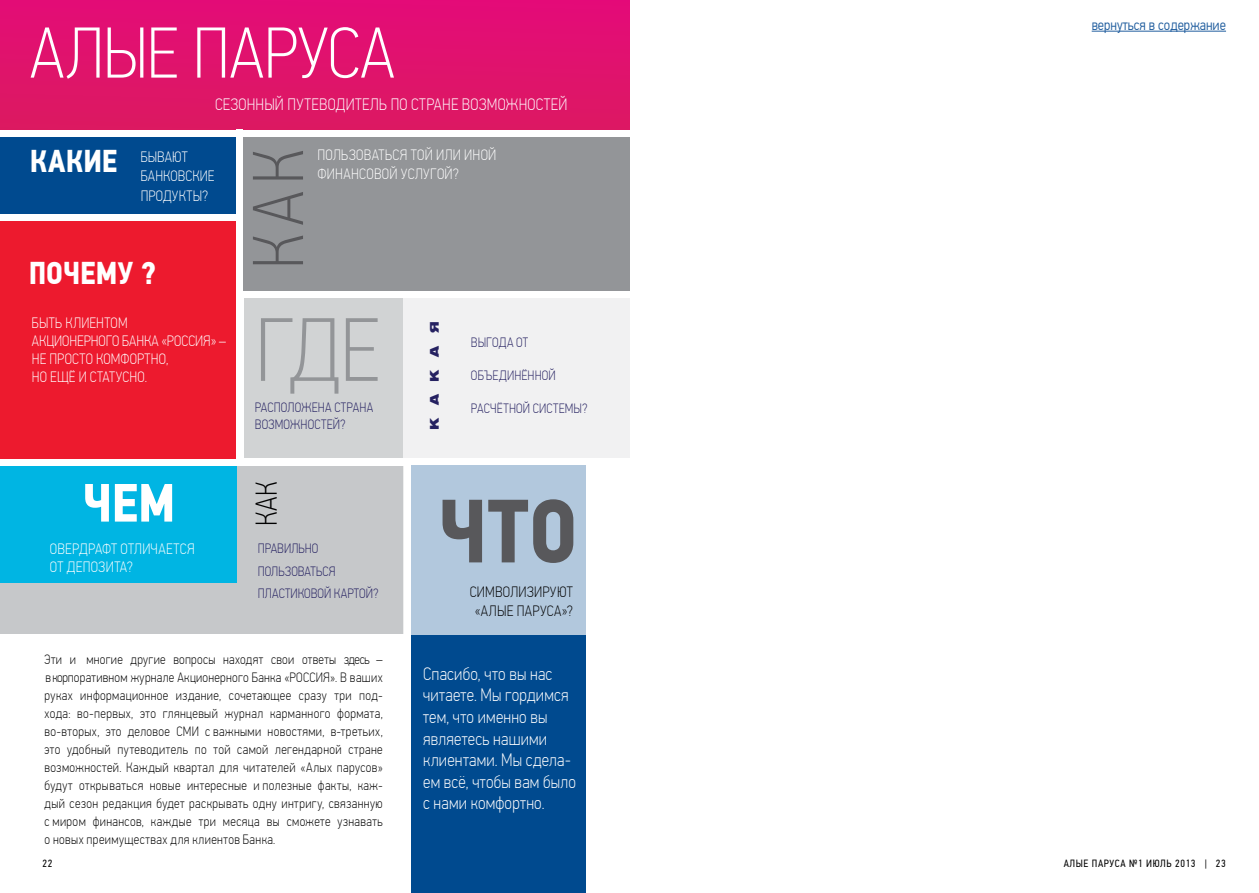
<style>
.page{position:relative;width:1259px;height:893px;background:#fff}
.page>*{position:absolute;margin:0;border:0;box-sizing:border-box;transform-origin:0 0}
.t1{font:100 90px "PF Din Text Cond Pro";color:#939598}
.t2{font:700 90px "PF Din Text Cond Pro";color:#58585b}
.t3{font:100 72px "PF Din Text Cond Pro";letter-spacing:-.005em;color:#fff}
.t4{font:100 72px "PF Din Text Cond Pro";color:#58585b}
.t5{font:700 54px "PF Din Text Cond Pro";color:#fff}
.t6{font:700 31.5px "PF Din Text Cond Pro";letter-spacing:.005em;color:#fff}
.t7{font:100 30px "PF Din Text Cond Pro";color:#000}
.t8{font:100 18px/21.6px "PF Din Text Cond Pro";letter-spacing:.01em;color:#fff}
.t9{font:100 16.5px "PF Din Text Cond Pro";letter-spacing:.015em;color:#fff}
.t10{font:100 15px/18px "PF Din Text Cond Pro";letter-spacing:.015em;color:#fff}
.t11{font:100 15px/19.5px "PF Din Text Cond Pro";letter-spacing:.02em;color:#000;text-align:center}
.t12{font:300 15px "PF Din Text Cond Pro";color:#205d9e}
.t13{font:100 13.5px/18px "PF Din Text Cond Pro";letter-spacing:.03em;color:#000;text-align:justify}
.t14{font:100 13.5px/22.5px "PF Din Text Cond Pro";letter-spacing:.01em;color:#252161}
.t15{font:12px "Helios Ext Black C";color:#252161}
.t16{font:10.5px "PF Din Text Cond Pro";letter-spacing:.06em;color:#000}
</style>
<div class="page">
<div style="left:0;top:465px;width:403px;height:169px;background:#c6c8ca"></div>
<div style="left:0;top:0;width:629px;height:130px;background:#e0136d"></div>
<div style="left:0;top:137px;width:236px;height:76px;background:#004a8f"></div>
<div style="left:243px;top:137px;width:386px;height:153px;background:#939598"></div>
<div style="left:0;top:221px;width:236px;height:238px;background:#ed1a2e"></div>
<div style="left:244px;top:298px;width:385px;height:160px;background:#d1d3d4"></div>
<div style="left:0;top:465px;width:237px;height:118px;background:#00b5e3"></div>
<div style="left:411px;top:465px;width:175px;height:428px;background:#004a8f"></div>
<svg style="left:403px;top:298px;width:227px;height:336px;background:#dae2eb"></svg>
<div style="left:0;top:459px;width:410px;height:6px;background:#fff"></div>
<hr style="left:1091px;top:31px;width:135px;height:1px;background:#205d9e">
<h2 class="t3" style="left:30px;top:12px;width:366px">АЛЫЕ ПАРУСА</h2>
<p class="t9" style="left:215px;top:95px;width:354px">СЕЗОННЫЙ ПУТЕВОДИТЕЛЬ ПО СТРАНЕ ВОЗМОЖНОСТЕЙ</p>
<p class="t10" style="left:141px;top:147px;width:75px;line-height:19.5px">БЫВАЮТ<br>БАНКОВСКИЕ<br>ПРОДУКТЫ?</p>
<p class="t10" style="left:317px;top:145px;width:180px;line-height:19.5px">ПОЛЬЗОВАТЬСЯ ТОЙ ИЛИ ИНОЙ<br>ФИНАНСОВОЙ УСЛУГОЙ?</p>
<h3 class="t6" style="left:30px;top:142px;width:89px">КАКИЕ</h3>
<h2 class="t4" style="left:237px;top:269px;width:121px;rotate:-90deg">КАК</h2>
<h3 class="t6" style="left:29px;top:254px;width:129px">ПОЧЕМУ ?</h3>
<p class="t10" style="left:32px;top:314px;width:196px">БЫТЬ КЛИЕНТОМ<br>АКЦИОНЕРНОГО БАНКА «РОССИЯ» –<br>НЕ ПРОСТО КОМФОРТНО,<br>НО ЕЩЁ И СТАТУСНО.</p>
<h3 class="t5" style="left:83px;top:470px;width:94px">ЧЕМ</h3>
<p class="t10" style="left:50px;top:540px;width:146px">ОВЕРДРАФТ ОТЛИЧАЕТСЯ<br>ОТ ДЕПОЗИТА?</p>
<h1 class="t1" style="left:255px;top:299px;width:126px">ГДЕ</h1>
<p class="t14" style="left:255px;top:399px;width:120px;line-height:16.5px">РАСПОЛОЖЕНА СТРАНА<br>ВОЗМОЖНОСТЕЙ?</p>
<h3 class="t7" style="left:249px;top:526px;width:46px;rotate:-90deg">КАК</h3>
<p class="t14" style="left:258px;top:537px;width:122px">ПРАВИЛЬНО<br>ПОЛЬЗОВАТЬСЯ<br>ПЛАСТИКОВОЙ КАРТОЙ?</p>
<p class="t13" style="left:45px;top:650px;width:340px">Эти и многие другие вопросы находят свои ответы здесь – вкорпоративном журнале Акционерного Банка «РОССИЯ». В ваших руках информационное издание, сочетающее сразу три под&shy;хода: во-первых, это глянцевый журнал карманного формата, во-вторых, это деловое СМИ с важными новостями, в-третьих, это удобный путеводитель по той самой легендарной стране возможностей. Каждый квартал для читателей «Алых парусов» будут открываться новые интересные и полезные факты, каж&shy;дый сезон редакция будет раскрывать одну интригу, связанную с миром финансов, каждые три месяца вы сможете узнавать о новых преимуществах для клиентов Банка.</p>
<p class="t15" style="left:427px;top:430px;width:111px;rotate:-90deg">КАКАЯ</p>
<p class="t14" style="left:471px;top:331px;width:59px">ВЫГОДА ОТ</p>
<p class="t14" style="left:471px;top:364px;width:86px">ОБЪЕДИНЁННОЙ</p>
<p class="t14" style="left:471px;top:397px;width:118px">РАСЧЁТНОЙ СИСТЕМЫ?</p>
<h1 class="t2" style="left:438px;top:477px;width:141px">ЧТО</h1>
<p class="t11" style="left:470px;top:582px;width:105px">СИМВОЛИЗИРУЮТ «АЛЫЕ ПАРУСА»?</p>
<h3 class="t8" style="left:423px;top:663px;width:154px">Спасибо, что вы нас читаете. Мы гордимся тем, что именно вы являетесь нашими клиентами. Мы сдела&shy;ем всё, чтобы вам было с нами комфортно.</h3>
<p class="t12" style="left:1091px;top:16px;width:136px">вернуться в содержание</p>
<p class="t16" style="left:43px;top:857px;width:11px">22</p>
<p class="t16" style="left:1063px;top:857px;width:164px">АЛЫЕ ПАРУСА №1 ИЮЛЬ 2013 | 23</p>
</div>
